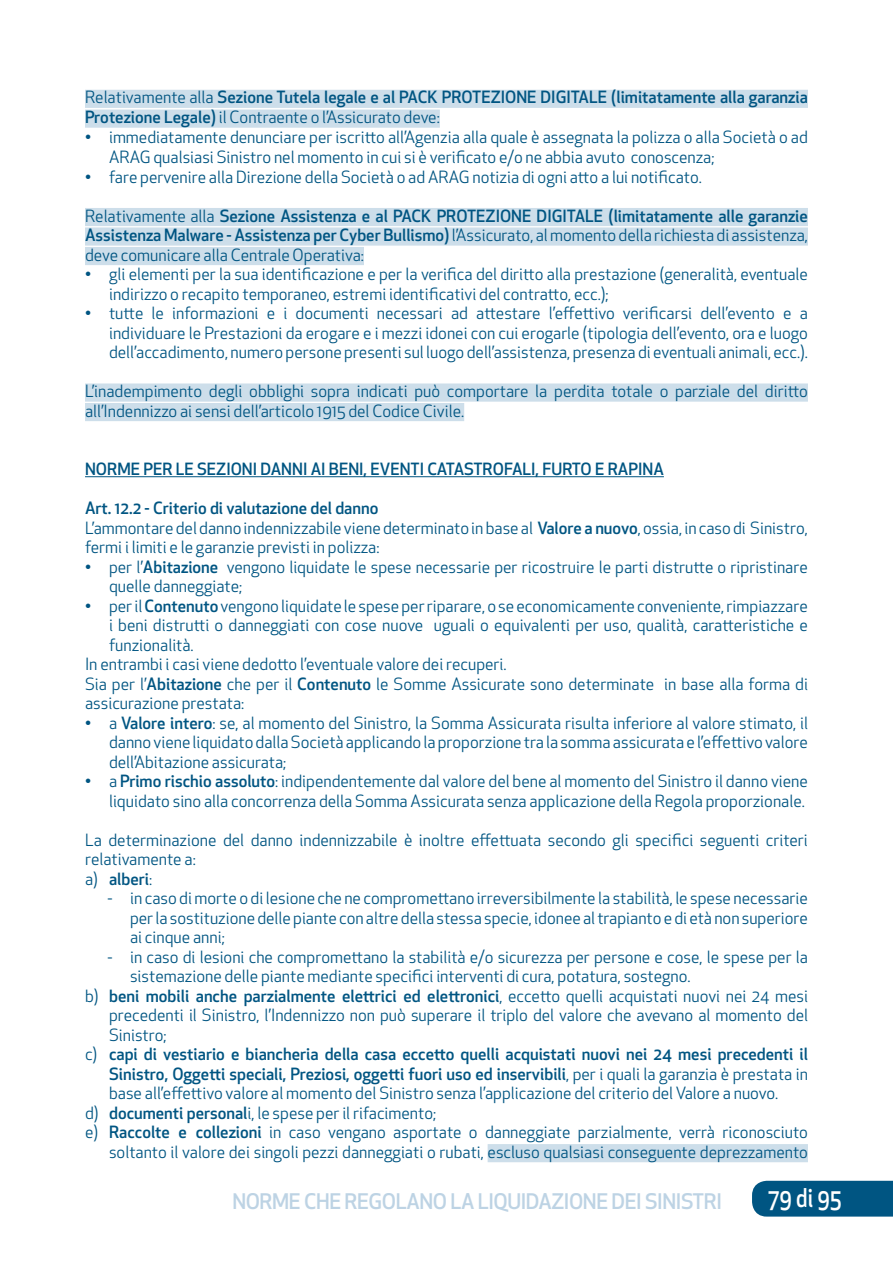
<style>
.page{position:relative;width:893px;height:1263px;background:#fff}
.page>*{position:absolute;margin:0;border:0;box-sizing:border-box;transform-origin:0 0}
.t1{font:500 25.2px "Apex New";color:#fff;scale:.83 1}
.t2{font:500 21px "Apex New";letter-spacing:-.02em;color:#bdd3e4}
.t3{font:16.5px/19.5px "Apex New";color:#005582}
.t4{font:500 16.5px/19.5px "Apex New";color:#005582}
.s1{font-weight:400}
.s2{font-weight:500}
</style>
<div class="page">
<div style="left:752px;top:1181px;width:141px;height:35px;background:#005582"></div>
<div style="left:85px;top:90px;width:723px;height:18px;background:#cddeea"></div>
<div style="left:85px;top:110px;width:355px;height:18px;background:#cddeea"></div>
<div style="left:85px;top:208px;width:723px;height:18px;background:#cddeea"></div>
<div style="left:85px;top:227px;width:723px;height:19px;background:#cddeea"></div>
<div style="left:85px;top:247px;width:279px;height:18px;background:#cddeea"></div>
<div style="left:85px;top:383px;width:723px;height:19px;background:#cddeea"></div>
<div style="left:85px;top:403px;width:379px;height:18px;background:#cddeea"></div>
<hr style="left:85px;top:476px;width:579px;height:1px;background:#005582">
<div style="left:488px;top:1144px;width:320px;height:18px;background:#cddeea"></div>
<p class="t4" style="left:85px;top:87px;width:724px"><span class="s1">Relativamente alla</span> Sezione Tutela legale e al PACK PROTEZIONE DIGITALE (limitatamente alla garanzia<br>Protezione Legale) <span class="s1">il Contraente o l’Assicurato deve:</span></p>
<p class="t3" style="left:109px;top:127px;width:700px;text-indent:-24px">• immediatamente denunciare per iscritto all’Agenzia alla quale è assegnata la polizza o alla Società o ad<br>ARAG qualsiasi Sinistro nel momento in cui si è verificato e/o ne abbia avuto conoscenza;</p>
<p class="t3" style="left:85px;top:167px;width:618px">• fare pervenire alla Direzione della Società o ad ARAG notizia di ogni atto a lui notificato.</p>
<p class="t4" style="left:85px;top:205px;width:724px;text-align:justify"><span class="s1">Relativamente alla</span> Sezione Assistenza e al PACK PROTEZIONE DIGITALE (limitatamente alle garanzie Assistenza Malware - Assistenza per Cyber Bullismo) <span class="s1">l’Assicurato, al momento della richiesta di assistenza, deve comunicare alla Centrale Operativa:</span></p>
<p class="t3" style="left:109px;top:264px;width:700px;text-indent:-24px">• gli elementi per la sua identificazione e per la verifica del diritto alla prestazione (generalità, eventuale indirizzo o recapito temporaneo, estremi identificativi del contratto, ecc.);</p>
<p class="t3" style="left:109px;top:303px;width:700px;text-align:justify;text-indent:-24px">• tutte le informazioni e i documenti necessari ad attestare l’effettivo verificarsi dell’evento e a individuare le Prestazioni da erogare e i mezzi idonei con cui erogarle (tipologia dell’evento, ora e luogo dell’accadimento, numero persone presenti sul luogo dell’assistenza, presenza di eventuali animali, ecc.).</p>
<p class="t3" style="left:85px;top:381px;width:724px">L’inadempimento degli obblighi sopra indicati può comportare la perdita totale o parziale del diritto all’Indennizzo ai sensi dell’articolo 1915 del Codice Civile.</p>
<p class="t4" style="left:85px;top:459px;width:580px">NORME PER LE SEZIONI DANNI AI BENI, EVENTI CATASTROFALI, FURTO E RAPINA</p>
<p class="t3" style="left:85px;top:498px;width:724px"><span class="s2">Art. 12.2 - Criterio di valutazione del danno<br></span>L’ammontare del danno indennizzabile viene determinato in base al <span class="s2">Valore a nuovo</span>, ossia, in caso di Sinistro, fermi i limiti e le garanzie previsti in polizza:</p>
<p class="t3" style="left:109px;top:557px;width:700px;text-indent:-24px">• per l’<span class="s2">Abitazione</span> vengono liquidate le spese necessarie per ricostruire le parti distrutte o ripristinare quelle danneggiate;</p>
<p class="t3" style="left:85px;top:596px;width:724px">• per il <span class="s2">Contenuto</span> vengono liquidate le spese per riparare, o se economicamente conveniente, rimpiazzare</p>
<p class="t3" style="left:109px;top:615px;width:700px">i beni distrutti o danneggiati con cose nuove uguali o equivalenti per uso, qualità, caratteristiche e</p>
<p class="t3" style="left:109px;top:635px;width:86px">funzionalità.</p>
<p class="t3" style="left:85px;top:654px;width:423px">In entrambi i casi viene dedotto l’eventuale valore dei recuperi.</p>
<p class="t3" style="left:85px;top:674px;width:724px">Sia per l’<span class="s2">Abitazione</span> che per il <span class="s2">Contenuto</span> le Somme Assicurate sono determinate in base alla forma di</p>
<p class="t3" style="left:85px;top:693px;width:161px">assicurazione prestata:</p>
<p class="t3" style="left:109px;top:713px;width:700px;text-align:justify;text-indent:-24px">• a <span class="s2">Valore intero</span>: se, al momento del Sinistro, la Somma Assicurata risulta inferiore al valore stimato, il danno viene liquidato dalla Società applicando la proporzione tra la somma assicurata e l’effettivo valore dell’Abitazione assicurata;</p>
<p class="t3" style="left:85px;top:771px;width:724px;text-align:right">• a <span class="s2">Primo rischio assoluto</span>: indipendentemente dal valore del bene al momento del Sinistro il danno viene liquidato sino alla concorrenza della Somma Assicurata senza applicazione della Regola proporzionale.</p>
<p class="t3" style="left:85px;top:830px;width:724px">La determinazione del danno indennizzabile è inoltre effettuata secondo gli specifici seguenti criteri relativamente a:<br>a) <span class="s2">alberi</span>:</p>
<p class="t3" style="left:130px;top:888px;width:679px;text-align:justify;text-indent:-23px">- in caso di morte o di lesione che ne compromettano irreversibilmente la stabilità, le spese necessarie per la sostituzione delle piante con altre della stessa specie, idonee al trapianto e di età non superiore ai cinque anni;</p>
<p class="t3" style="left:108px;top:947px;width:702px">- in caso di lesioni che compromettano la stabilità e/o sicurezza per persone e cose, le spese per la</p>
<p class="t3" style="left:130px;top:966px;width:562px">sistemazione delle piante mediante specifici interventi di cura, potatura, sostegno.</p>
<p class="t4" style="left:85px;top:986px;width:724px"><span class="s1">b)</span> beni mobili anche parzialmente elettrici ed elettronici<span class="s1">, eccetto quelli acquistati nuovi nei 24 mesi</span></p>
<p class="t3" style="left:109px;top:1005px;width:700px">precedenti il Sinistro, l’Indennizzo non può superare il triplo del valore che avevano al momento del</p>
<p class="t3" style="left:109px;top:1025px;width:59px">Sinistro;</p>
<p class="t4" style="left:85px;top:1044px;width:724px"><span class="s1">c)</span> capi di vestiario e biancheria della casa eccetto quelli acquistati nuovi nei 24 mesi precedenti il</p>
<p class="t4" style="left:109px;top:1064px;width:700px">Sinistro, Oggetti speciali, Preziosi, oggetti fuori uso ed inservibili<span class="s1">, per i quali la garanzia è prestata in</span></p>
<p class="t3" style="left:109px;top:1083px;width:671px">base all’effettivo valore al momento del Sinistro senza l’applicazione del criterio del Valore a nuovo.</p>
<p class="t3" style="left:85px;top:1103px;width:353px">d) <span class="s2">documenti personal</span>i, le spese per il rifacimento;</p>
<p class="t3" style="left:85px;top:1122px;width:724px">e) <span class="s2">Raccolte e collezioni</span> in caso vengano asportate o danneggiate parzialmente, verrà riconosciuto</p>
<p class="t3" style="left:109px;top:1142px;width:700px">soltanto il valore dei singoli pezzi danneggiati o rubati, escluso qualsiasi conseguente deprezzamento</p>
<p class="t2" style="left:232px;top:1187px;width:491px">NORME CHE REGOLANO LA LIQUIDAZIONE DEI SINISTRI</p>
<h1 class="t1" style="left:768px;top:1181px;width:90px">79 di 95</h1>
</div>
